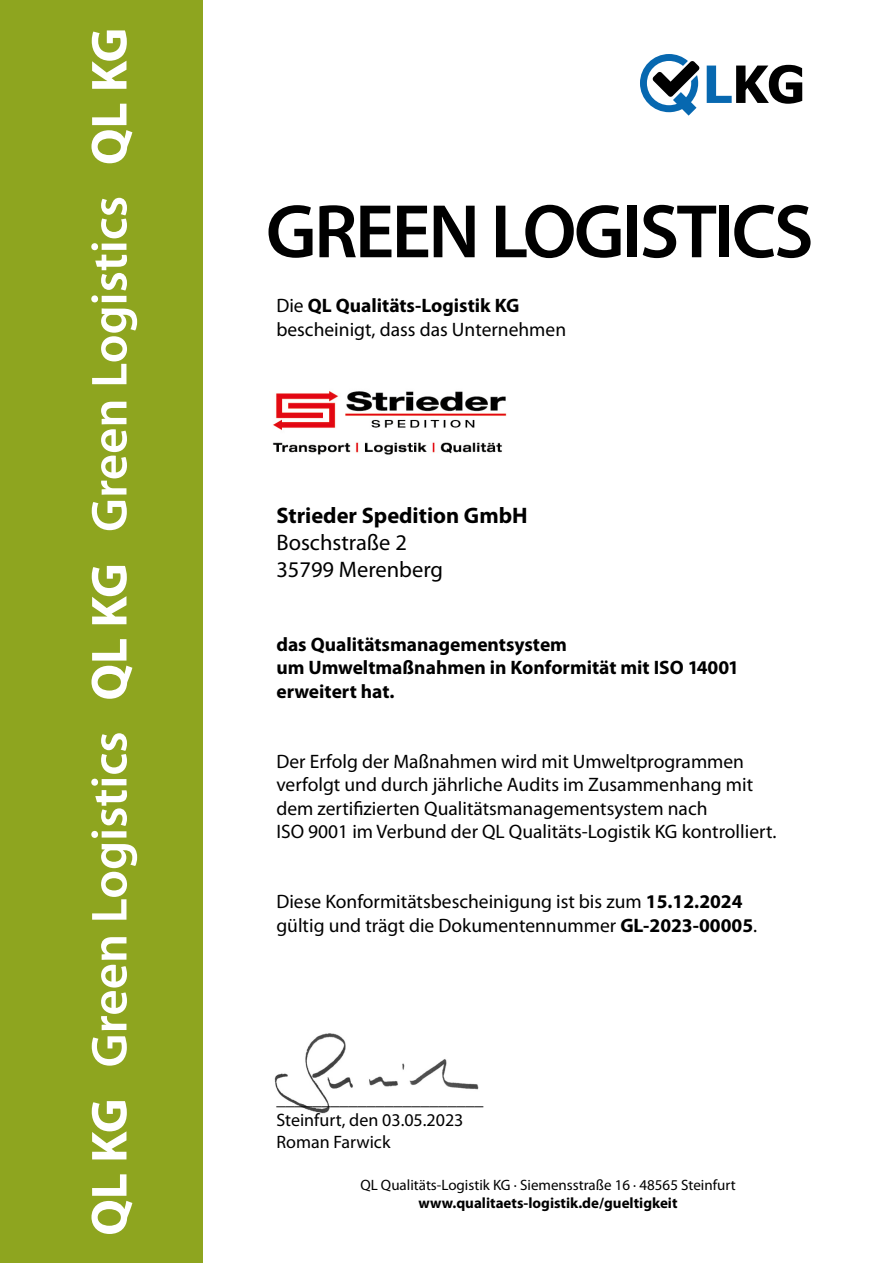
<style>
.page{position:relative;width:893px;height:1263px;background:#fff}
.page>*{position:absolute;margin:0;border:0;box-sizing:border-box;transform-origin:0 0}
.t1{font:600 76.5px "Myriad Pro";letter-spacing:-.035em;color:#000}
.t2{font:600 51px "Myriad Pro";color:#fff}
.t3{font:22.5px/27px "Myriad Pro";color:#000}
.t4{font:700 22.5px "Myriad Pro";color:#000}
.t5{font:19.5px/23.4px "Myriad Pro";color:#000}
.t6{font:700 19.5px/23.4px "Myriad Pro";color:#000}
.t7{font:18px/21.6px "Myriad Pro";color:#000}
.t8{font:15px "Myriad Pro";color:#000}
.t9{font:700 15px "Myriad Pro";color:#000}
.s1{font-weight:700}
</style>
<div class="page">
<div style="left:0;top:0;width:203px;height:1263px;background:#8ea51f"></div>
<img style="left:274px;top:1033px;width:205px;height:81px">
<img style="left:272px;top:391px;width:235px;height:64px">
<svg style="left:707px;top:65px;width:95px;height:39px"></svg>
<svg style="left:640px;top:54px;width:59px;height:62px"></svg>
<h2 class="t2" style="left:77px;top:1236px;width:1209px;rotate:-90deg"><span class="s1">QL KG</span> Green Logistics <span class="s1">QL KG</span> Green Logistics <span class="s1">QL KG</span></h2>
<h1 class="t1" style="left:266px;top:183px;width:549px">GREEN LOGISTICS</h1>
<p class="t5" style="left:276px;top:294px;width:291px">Die <span class="s1">QL Qualitäts-Logistik KG </span>bescheinigt, dass das Unternehmen</p>
<p class="t4" style="left:276px;top:501px;width:253px">Strieder Spedition GmbH</p>
<p class="t3" style="left:276px;top:529px;width:168px">Boschstraße 2<br>35799 Merenberg</p>
<p class="t6" style="left:276px;top:632px;width:464px">das Qualitätsmanagementsystem<br>um Umweltmaßnahmen in Konformität mit ISO 14001 erweitert hat.</p>
<p class="t5" style="left:276px;top:749px;width:502px">Der Erfolg der Maßnahmen wird mit Umweltprogrammen verfolgt und durch jährliche Audits im Zusammenhang mit dem zertifizierten Qualitätsmanagementsystem nach<br>ISO 9001 im Verbund der QL Qualitäts-Logistik KG kontrolliert.</p>
<p class="t5" style="left:276px;top:890px;width:482px">Diese Konformitätsbescheinigung ist bis zum <span class="s1">15.12.2024 </span>gültig und trägt die Dokumentennummer <span class="s1">GL-2023-00005</span>.</p>
<p class="t7" style="left:276px;top:1087px;width:209px">_______________________<br>Steinfurt, den 03.05.2023<br>Roman Farwick</p>
<p class="t8" style="left:360px;top:1176px;width:377px">QL Qualitäts-Logistik KG ∙ Siemensstraße 16 ∙ 48565 Steinfurt</p>
<p class="t9" style="left:418px;top:1193px;width:261px">www.qualitaets-logistik.de/gueltigkeit</p>
</div>
